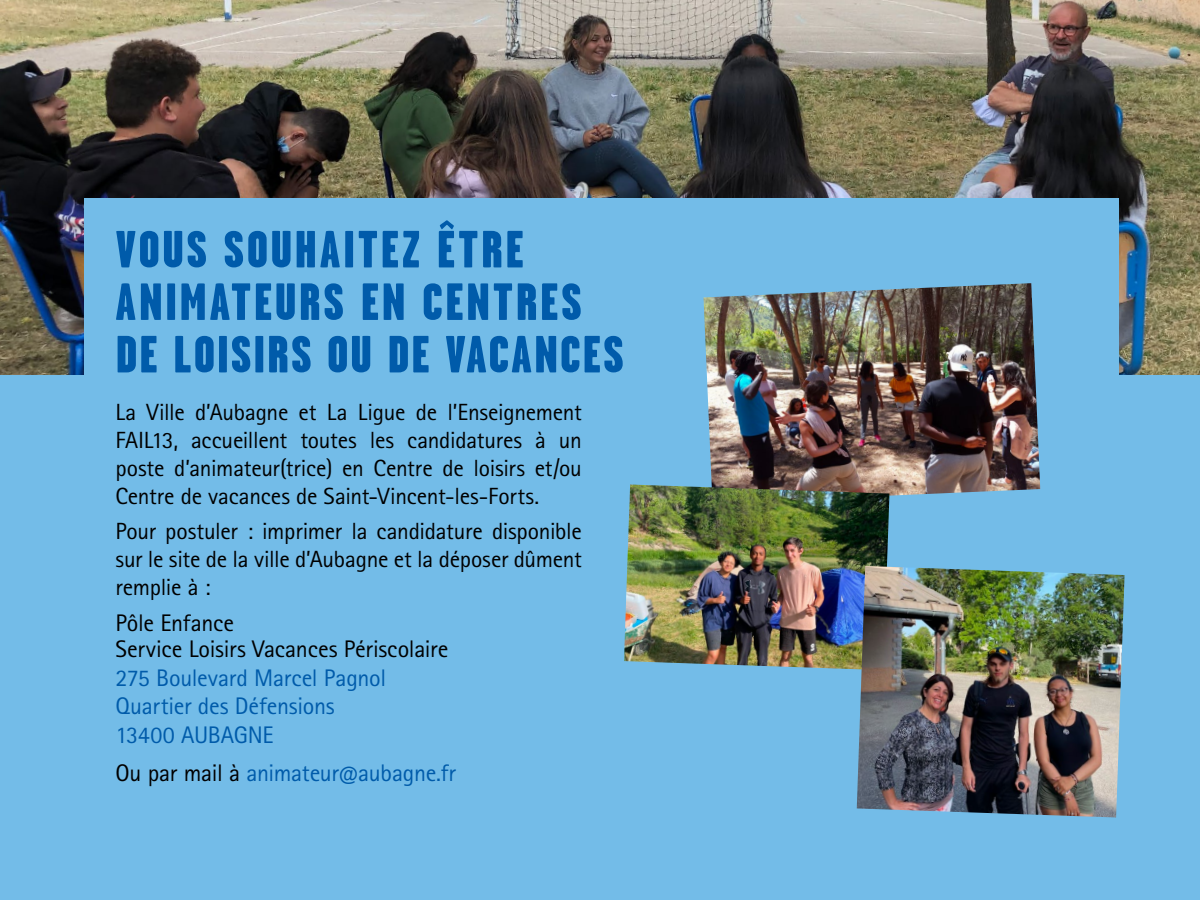
<style>
.page{position:relative;width:1200px;height:900px;background:#73bce8}
.page>*{position:absolute;margin:0;border:0;box-sizing:border-box;transform-origin:0 0}
.t1{font:900 52.2px/52.5px "Garage Gothic";letter-spacing:.05em;color:#005baa}
.t2{font:24px/28.8px "Rotis Sans Serif Pro";letter-spacing:-.01em;color:#005baa}
.t3{font:24px/25.5px "Rotis Sans Serif Pro";letter-spacing:-.01em;color:#000}
.t4{font:23.4px/28px "Rotis Sans Serif Pro";letter-spacing:-.01em;color:#000;text-align:justify}
.s1{color:#000}
</style>
<div class="page">
<img style="left:0;top:0;width:1200px;height:375px">
<div style="left:84px;top:198px;width:1035px;height:688px;background:#73bce8"></div>
<img style="left:704px;top:283px;width:336px;height:220px">
<img style="left:624px;top:484px;width:265px;height:186px">
<img style="left:857px;top:566px;width:268px;height:252px">
<h1 class="t1" style="left:116px;top:223px;width:510px">VOUS SOUHAITEZ ÊTRE<br>ANIMATEURS EN CENTRES<br>DE LOISIRS OU DE VACANCES</h1>
<p class="t4" style="left:116px;top:398px;width:468px">La Ville d’Aubagne et La Ligue de l’Enseignement FAIL13, accueillent toutes les candidatures à un poste d’animateur(trice) en Centre de loisirs et/ou Centre de vacances de Saint-Vincent-les-Forts.</p>
<p class="t4" style="left:116px;top:517px;width:468px">Pour postuler : imprimer la candidature disponible sur le site de la ville d’Aubagne et la déposer dûment remplie à :</p>
<p class="t3" style="left:116px;top:611px;width:334px">Pôle Enfance<br>Service Loisirs Vacances Périscolaire</p>
<p class="t2" style="left:116px;top:663px;width:272px">275 Boulevard Marcel Pagnol<br>Quartier des Défensions<br>13400 AUBAGNE</p>
<p class="t2" style="left:116px;top:758px;width:342px"><span class="s1">Ou par mail à</span> animateur@aubagne.fr</p>
</div>
